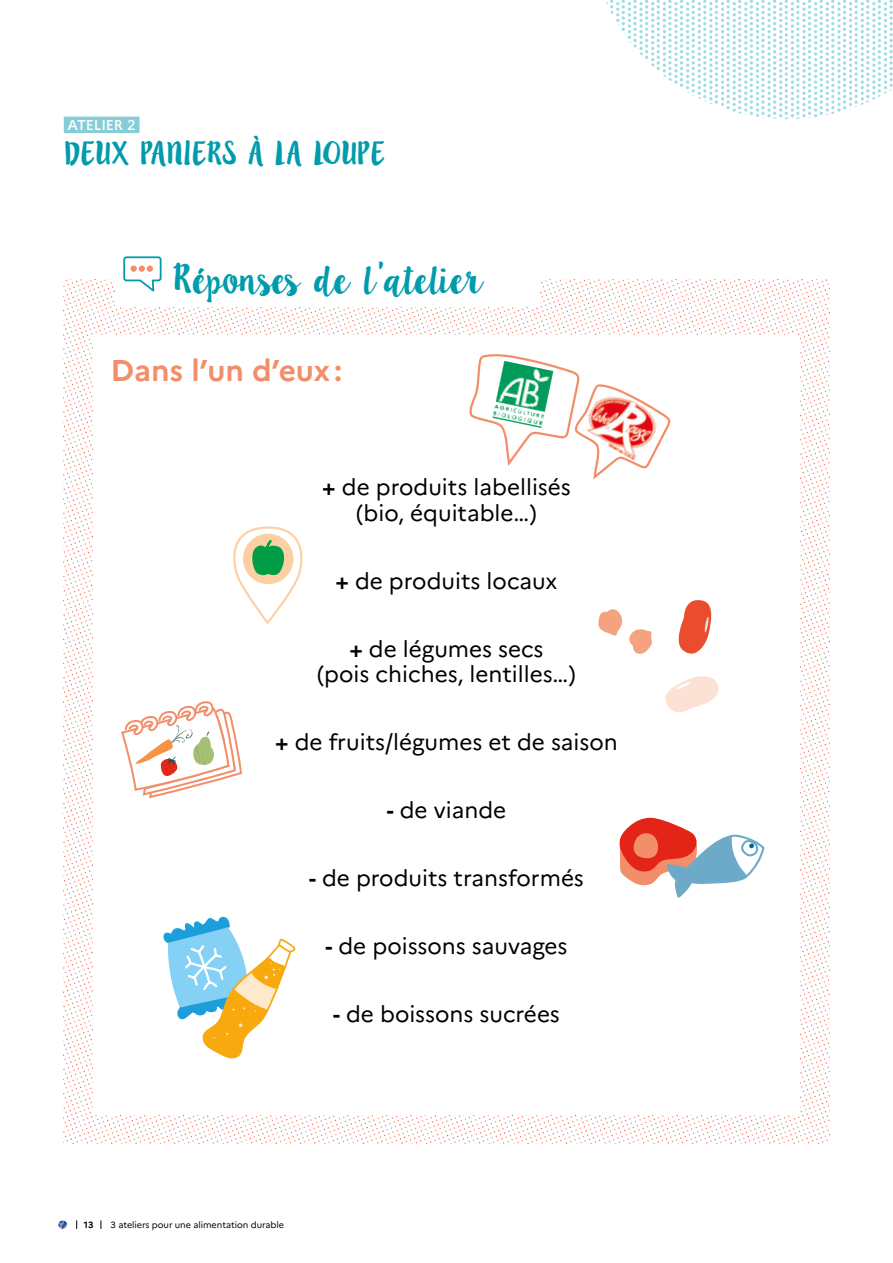
<style>
.page{position:relative;width:893px;height:1263px;background:#fff}
.page>*{position:absolute;margin:0;border:0;box-sizing:border-box;transform-origin:0 0}
.t1{font:33px "Lilly Belle";letter-spacing:-.105em;color:#009bac}
.t2{font:700 30px "Marianne";letter-spacing:-.005em;color:#f28f6a}
.t3{font:26.25px "Lilly Belle";letter-spacing:.02em;color:#009bac}
.t4{font:22.5px/25.5px "Marianne";color:#000;text-align:center}
.t5{font:500 14.25px "Marianne";letter-spacing:-.01em;color:#fff}
.t6{font:9px "Marianne";letter-spacing:-.005em;color:#000}
.t7{font:700 9px "Marianne";color:#000}
.s1{font-weight:700}
</style>
<div class="page">
<svg style="left:58px;top:1220px;width:9px;height:9px"></svg>
<img style="left:64px;top:279px;width:765px;height:865px">
<div style="left:115px;top:252px;width:424px;height:55px;background:#fff"></div>
<svg style="left:123px;top:256px;width:39px;height:36px"></svg>
<div style="left:93px;top:335px;width:707px;height:780px;background:#fff"></div>
<svg style="left:469px;top:354px;width:202px;height:126px"></svg>
<svg style="left:678px;top:600px;width:34px;height:54px"></svg>
<svg style="left:665px;top:676px;width:53px;height:37px"></svg>
<svg style="left:598px;top:609px;width:54px;height:45px"></svg>
<svg style="left:121px;top:701px;width:121px;height:98px"></svg>
<svg style="left:233px;top:526px;width:70px;height:99px"></svg>
<svg style="left:163px;top:916px;width:133px;height:143px"></svg>
<svg style="left:619px;top:817px;width:146px;height:81px"></svg>
<img style="left:606px;top:0;width:287px;height:119px">
<div style="left:64px;top:117px;width:75px;height:16px;background:#87cdd7"></div>
<p class="t5" style="left:68px;top:116px;width:70px">ATELIER 2</p>
<p class="t3" style="left:64px;top:135px;width:323px">DEUX PANIERS À LA LOUPE</p>
<h1 class="t1" style="left:173px;top:255px;width:312px">Réponses de l’atelier</h1>
<h2 class="t2" style="left:111px;top:352px;width:233px">Dans l’un d’eux:</h2>
<p class="t4" style="left:322px;top:474px;width:250px"><span class="s1">+</span> de produits labellisés (bio, équitable…)</p>
<p class="t4" style="left:335px;top:568px;width:224px"><span class="s1">+</span> de produits locaux</p>
<p class="t4" style="left:317px;top:636px;width:260px"><span class="s1">+</span> de légumes secs<br>(pois chiches, lentilles…)</p>
<p class="t4" style="left:275px;top:729px;width:344px"><span class="s1">+</span> de fruits/légumes et de saison</p>
<p class="t4" style="left:387px;top:797px;width:121px"><span class="s1">-</span> de viande</p>
<p class="t4" style="left:309px;top:865px;width:276px"><span class="s1">-</span> de produits transformés</p>
<p class="t4" style="left:325px;top:934px;width:244px"><span class="s1">-</span> de poissons sauvages</p>
<p class="t4" style="left:333px;top:1002px;width:228px"><span class="s1">-</span> de boissons sucrées</p>
<p class="t7" style="left:84px;top:1219px;width:11px">13</p>
<p class="t6" style="left:111px;top:1219px;width:175px">3 ateliers pour une alimentation durable</p>
</div>
